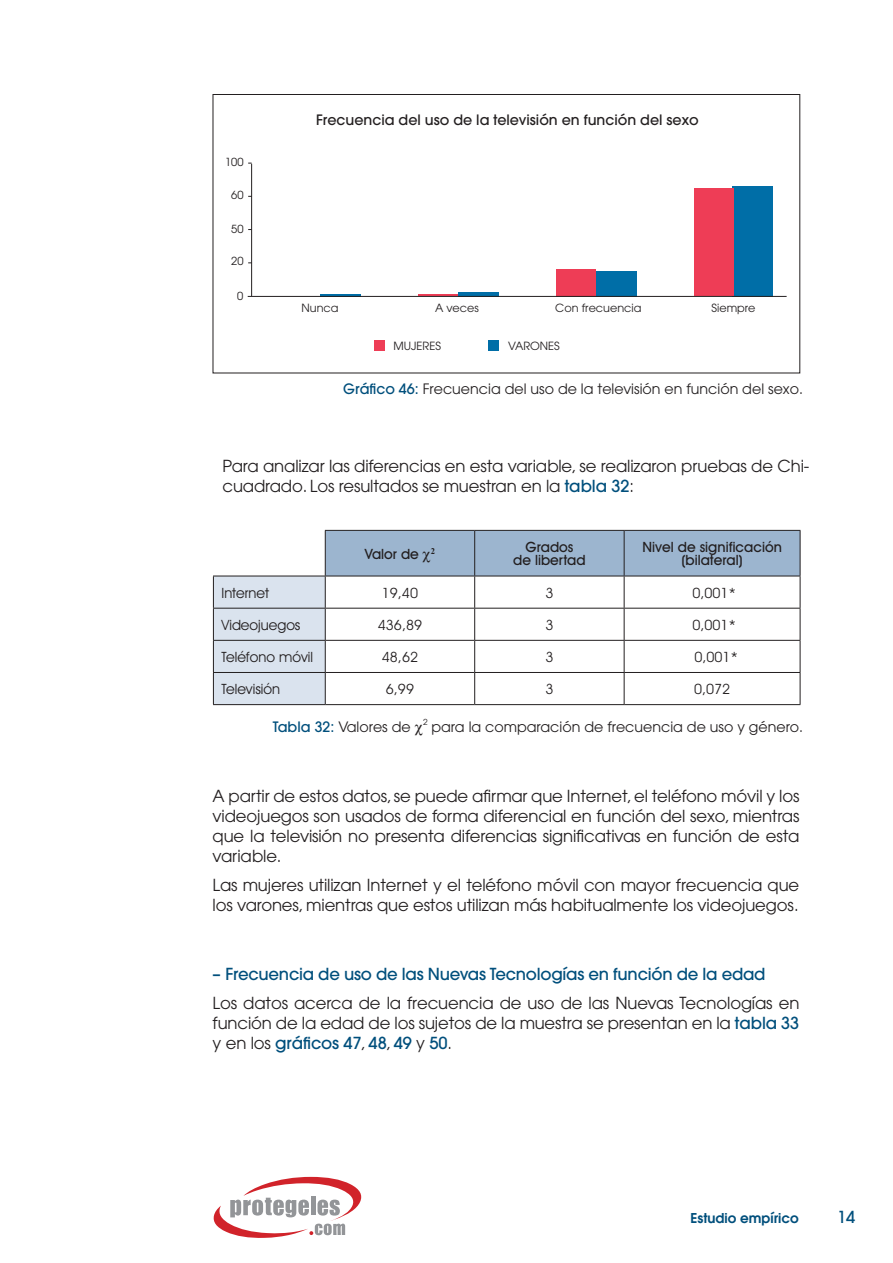
<style>
.page{position:relative;width:893px;height:1263px;background:#fff}
.page>*{position:absolute;margin:0;border:0;box-sizing:border-box;transform-origin:0 0}
.t1{font:16.5px/20.2px "Avant Garde";letter-spacing:-.01em;color:#231f20}
.t2{font:500 16.5px "Avant Garde";letter-spacing:-.015em;color:#004f7c}
.t3{font:14.25px "Avant Garde";color:#231f20}
.t4{font:14.25px "Avant Garde IT Cby BT";color:#231f20}
.t5{font:500 14.25px/13.5px "Avant Garde IT Cby BT";color:#231f20;text-align:center}
.t6{font:500 14.25px "Avant Garde";color:#231f20}
.t7{font:600 13.5px "Avant Garde";color:#004f7c}
.t8{font:11.25px "Avant Garde";color:#231f20}
.t9{font:11.1px "Avant Garde";color:#231f20}
.t10{font:8.25px "Avant Garde";color:#231f20}
.s1{font-weight:500;color:#004f7c}
</style>
<div class="page">
<svg style="left:213px;top:1177px;width:149px;height:61px"></svg>
<div style="left:213px;top:94px;width:587px;height:279px;border:1px solid #231f20"></div>
<hr style="left:251px;top:164px;width:1px;height:132px;background:#231f20">
<hr style="left:320px;top:294px;width:41px;height:3px;background:#006ea7">
<div style="left:458px;top:292px;width:41px;height:5px;background:#006ea7"></div>
<hr style="left:419px;top:295px;width:39px;height:1px;background:#ee3d56">
<div style="left:596px;top:271px;width:41px;height:26px;background:#006ea7"></div>
<div style="left:556px;top:269px;width:40px;height:27px;background:#ee3d56"></div>
<div style="left:733px;top:186px;width:40px;height:111px;background:#006ea7"></div>
<div style="left:694px;top:188px;width:39px;height:108px;background:#ee3d56"></div>
<hr style="left:248px;top:296px;width:539px;height:1px;background:#231f20">
<div style="left:374px;top:341px;width:10px;height:10px;background:#ee3d56"></div>
<div style="left:489px;top:341px;width:10px;height:10px;background:#006ea7"></div>
<hr style="left:800px;top:531px;width:1px;height:45px;background:#231f20">
<hr style="left:800px;top:576px;width:1px;height:32px;background:#231f20">
<hr style="left:800px;top:608px;width:1px;height:32px;background:#231f20">
<hr style="left:800px;top:641px;width:1px;height:31px;background:#231f20">
<hr style="left:800px;top:673px;width:1px;height:31px;background:#231f20">
<svg style="left:213px;top:530px;width:587px;height:175px"></svg>
<p class="t9" style="left:225px;top:156px;width:20px">100</p>
<p class="t9" style="left:231px;top:189px;width:14px">60</p>
<p class="t9" style="left:231px;top:222px;width:14px">50</p>
<p class="t9" style="left:231px;top:255px;width:14px">20</p>
<p class="t9" style="left:237px;top:289px;width:8px">0</p>
<p class="t6" style="left:316px;top:111px;width:384px">Frecuencia del uso de la televisión en función del sexo</p>
<p class="t8" style="left:302px;top:301px;width:38px">Nunca</p>
<p class="t8" style="left:435px;top:301px;width:45px">A veces</p>
<p class="t8" style="left:555px;top:301px;width:88px">Con frecuencia</p>
<p class="t8" style="left:711px;top:301px;width:46px">Siempre</p>
<p class="t8" style="left:393px;top:339px;width:49px">MUJERES</p>
<p class="t8" style="left:508px;top:339px;width:53px">VARONES</p>
<p class="t3" style="left:343px;top:380px;width:461px"><span class="s1">Gráfico 46:</span> Frecuencia del uso de la televisión en función del sexo.</p>
<p class="t1" style="left:223px;top:456px;width:588px">Para analizar las diferencias en esta variable, se realizaron pruebas de Chi&shy;cuadrado. Los resultados se muestran en la <span class="s1">tabla 32</span>:</p>
<p class="t5" style="left:365px;top:547px;width:72px">Valor de <sup>2</sup></p>
<p class="t5" style="left:513px;top:540px;width:74px">Grados<br>de libertad</p>
<p class="t5" style="left:642px;top:540px;width:141px">Nivel de significación (bilateral)</p>
<p class="t4" style="left:221px;top:584px;width:49px">Internet</p>
<p class="t4" style="left:382px;top:584px;width:38px">19,40</p>
<p class="t4" style="left:545px;top:584px;width:10px">3</p>
<p class="t4" style="left:692px;top:584px;width:45px">0,001*</p>
<p class="t4" style="left:221px;top:616px;width:81px">Videojuegos</p>
<p class="t4" style="left:378px;top:616px;width:46px">436,89</p>
<p class="t4" style="left:545px;top:616px;width:10px">3</p>
<p class="t4" style="left:692px;top:616px;width:45px">0,001*</p>
<p class="t4" style="left:222px;top:648px;width:93px">Teléfono móvil</p>
<p class="t4" style="left:382px;top:648px;width:38px">48,62</p>
<p class="t4" style="left:545px;top:648px;width:10px">3</p>
<p class="t4" style="left:694px;top:648px;width:45px">0,001*</p>
<p class="t4" style="left:222px;top:680px;width:60px">Televisión</p>
<p class="t4" style="left:386px;top:680px;width:30px">6,99</p>
<p class="t4" style="left:545px;top:680px;width:10px">3</p>
<p class="t4" style="left:694px;top:680px;width:38px">0,072</p>
<p class="t3" style="left:273px;top:719px;width:139px"><span class="s1">Tabla 32:</span> Valores de</p>
<p class="t10" style="left:423px;top:717px;width:6px">2</p>
<p class="t3" style="left:431px;top:719px;width:373px">para la comparación de frecuencia de uso y género.</p>
<p class="t1" style="left:213px;top:785px;width:588px;text-align:justify">A partir de estos datos, se puede afirmar que Internet, el teléfono móvil y los videojuegos son usados de forma diferencial en función del sexo, mientras que la televisión no presenta diferencias significativas en función de esta variable.</p>
<p class="t1" style="left:213px;top:875px;width:588px">Las mujeres utilizan Internet y el teléfono móvil con mayor frecuencia que los varones, mientras que estos utilizan más habitualmente los videojuegos.</p>
<p class="t2" style="left:213px;top:964px;width:554px">– Frecuencia de uso de las Nuevas Tecnologías en función de la edad</p>
<p class="t1" style="left:213px;top:993px;width:588px;text-align:justify">Los datos acerca de la frecuencia de uso de las Nuevas Tecnologías en función de la edad de los sujetos de la muestra se presentan en la <span class="s1">tabla 33 </span>y en los <span class="s1">gráficos 47</span>, <span class="s1">48</span>, <span class="s1">49</span> y <span class="s1">50</span>.</p>
<p class="t7" style="left:690px;top:1209px;width:110px">Estudio empírico</p>
<p class="t2" style="left:837px;top:1207px;width:20px">14</p>
</div>
